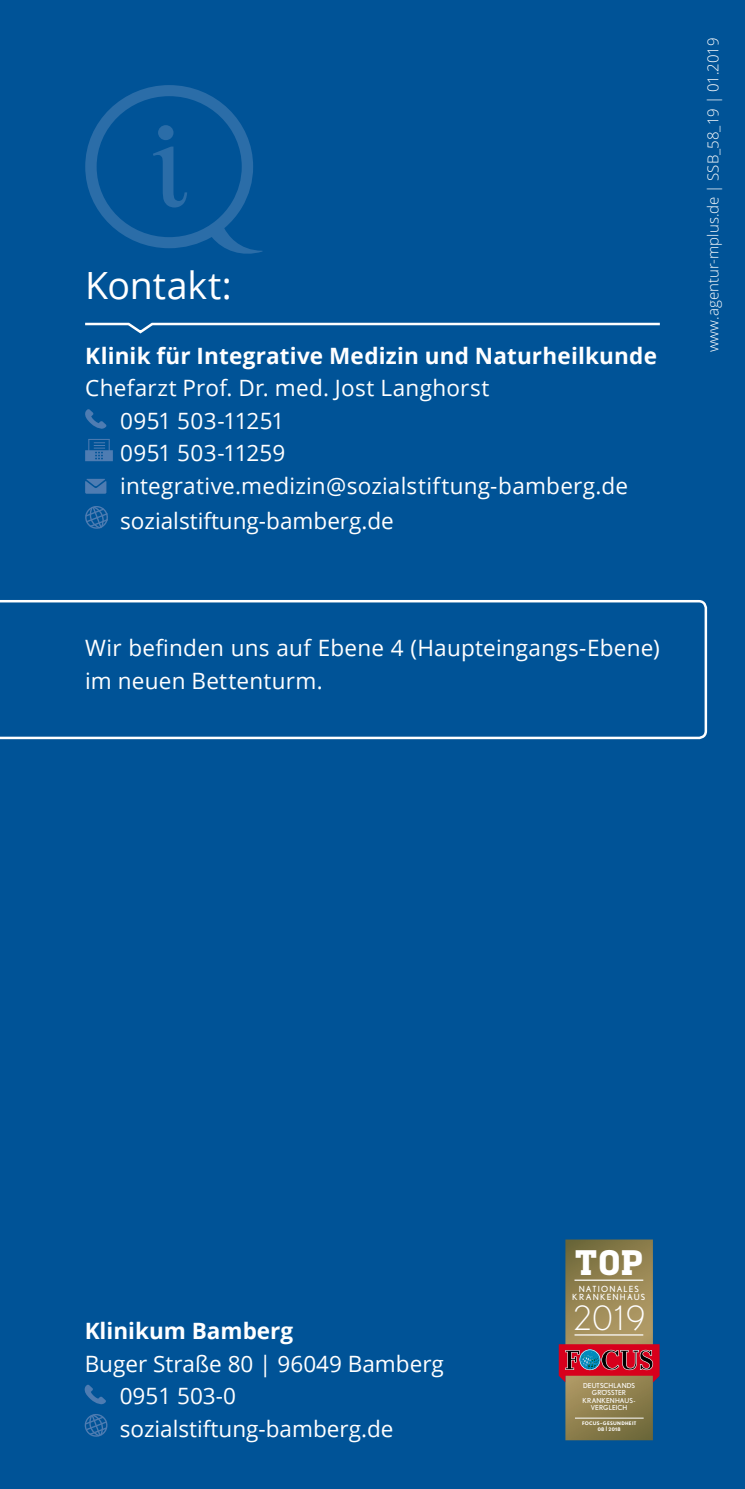
<style>
.page{position:relative;width:745px;height:1489px;background:#fff}
.page>*{position:absolute;margin:0;border:0;box-sizing:border-box;transform-origin:0 0}
.t1{font:37.5px "Open Sans";letter-spacing:-.005em;color:#fff}
.t2{font:300 33.5px "Nobel";color:#fff}
.t3{font:700 33px "Heron Serif";color:#fff}
.t4{font:22.5px/32.5px "Open Sans";letter-spacing:.005em;color:#fff}
.t5{font:700 22.5px "Open Sans";letter-spacing:.005em;color:#fff}
.t6{font:300 15px "Open Sans";color:#fff}
.t7{font:8.5px/8.2px "Nobel";letter-spacing:.13em;color:#fff;text-align:center}
.t8{font:6.75px/7.5px "Nobel";color:#fff;text-align:center}
.t9{font:700 5px/5.5px "Nobel";letter-spacing:.06em;color:#fff;text-align:center}
</style>
<div class="page">
<div style="left:0;top:0;width:744px;height:1488px;background:#005397"></div>
<svg style="left:85px;top:85px;width:178px;height:169px"></svg>
<div style="left:158px;top:125px;width:15px;height:15px;background:#2b6da8;border-radius:50%"></div>
<svg style="left:85px;top:409px;width:21px;height:20px"></svg>
<svg style="left:85px;top:439px;width:28px;height:22px"></svg>
<svg style="left:85px;top:479px;width:21px;height:14px"></svg>
<svg style="left:85px;top:506px;width:23px;height:23px"></svg>
<svg style="left:85px;top:322px;width:575px;height:12px"></svg>
<svg style="left:558px;top:1239px;width:101px;height:201px;background:#876f57"></svg>
<hr style="left:574px;top:1334px;width:69px;height:1px;background:#fff">
<hr style="left:574px;top:1279px;width:69px;height:1px;background:#fff">
<hr style="left:574px;top:1417px;width:69px;height:1px;background:#fff">
<svg style="left:84px;top:1384px;width:22px;height:20px"></svg>
<svg style="left:84px;top:1414px;width:24px;height:23px"></svg>
<svg style="left:0;top:600px;width:707px;height:140px"></svg>
<h1 class="t1" style="left:85px;top:259px;width:148px">Kontakt:</h1>
<p class="t5" style="left:85px;top:339px;width:573px">Klinik für Integrative Medizin und Naturheilkunde</p>
<p class="t4" style="left:120px;top:371px;width:509px;text-indent:-35px">Chefarzt Prof. Dr. med. Jost Langhorst<br>0951 503-11251<br>0951 503-11259 integrative.medizin@sozialstiftung-bamberg.de</p>
<p class="t4" style="left:120px;top:503px;width:275px">sozialstiftung-bamberg.de</p>
<p class="t4" style="left:85px;top:631px;width:575px">Wir befinden uns auf Ebene 4 (Haupteingangs-Ebene) im neuen Bettenturm.</p>
<p class="t6" style="left:702px;top:149px;width:121px;rotate:-90deg">155_18 | 05.2018</p>
<p class="t6" style="left:702px;top:352px;width:316px;rotate:-90deg">www.agentur-mplus.de | SSB_58_19 | 01.2019</p>
<p class="t5" style="left:85px;top:1314px;width:210px">Klinikum Bamberg</p>
<p class="t4" style="left:120px;top:1346px;width:325px;text-indent:-35px">Buger Straße 80 | 96049 Bamberg<br>0951 503-0 sozialstiftung-bamberg.de</p>
<h3 class="t3" style="left:574px;top:1240px;width:69px">TOP</h3>
<p class="t7" style="left:572px;top:1284px;width:75px">NATIONALES<br>KRANKENHAUS</p>
<h2 class="t2" style="left:571px;top:1298px;width:76px">2019</h2>
<p class="t8" style="left:582px;top:1380px;width:54px">DEUTSCHLANDS<br>GRÖSSTER<br>KRANKENHAUS-<br>VERGLEICH</p>
<p class="t9" style="left:581px;top:1420px;width:56px">FOCUS–GESUNDHEIT<br>08 | 2018</p>
</div>
